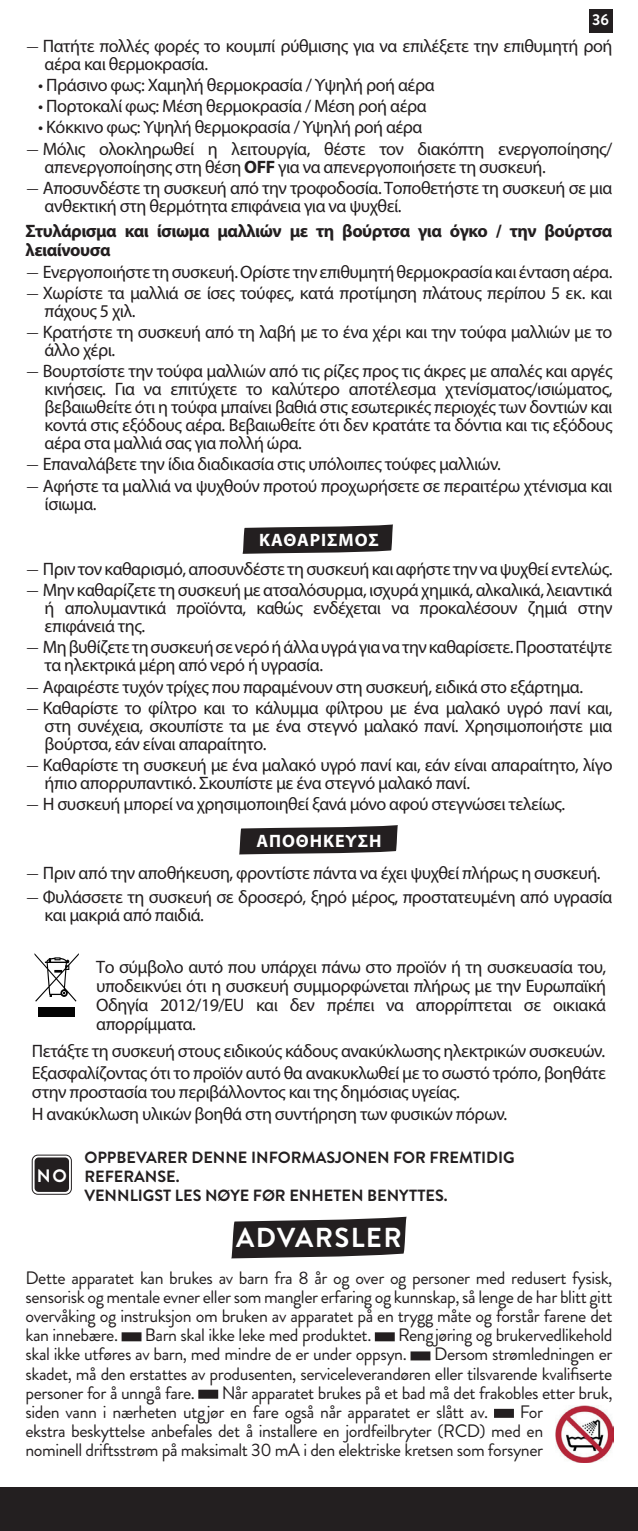
<style>
.page{position:relative;width:638px;height:1531px;background:#fff}
.page>*{position:absolute;margin:0;border:0;box-sizing:border-box;transform-origin:0 0}
.t1{font:700 27.45px "Brandon Grotesque";letter-spacing:.05em;color:#fff}
.t2{font:18px/18px "Myriad Pro";letter-spacing:-.025em;color:#231f20}
.t3{font:18px/19.1px "Brandon Grotesque";letter-spacing:-.025em;color:#231f20;text-align:justify}
.t4{font:700 18px/19.1px "Myriad Pro";letter-spacing:-.025em;color:#231f20}
.t5{font:700 18px "Myriad Pro";letter-spacing:.05em;color:#fff}
.t6{font:700 18px "Brandon Grotesque";color:#fff}
.t7{font:700 16.2px/19.3px "Brandon Grotesque";color:#231f20}
.t8{font:700 15.75px "Brandon Grotesque";color:#fff}
.s1{font-family:"Brandon Grotesque"}
.s2{font-weight:700}
.s3{font-weight:700;color:#fff}
</style>
<div class="page">
<div style="left:0;top:1488px;width:638px;height:43px;background:#231f20"></div>
<div style="left:588px;top:9px;width:24px;height:24px;background:#231f20"></div>
<svg style="left:243px;top:524px;width:150px;height:30px;background:#423f40"></svg>
<svg style="left:239px;top:825px;width:159px;height:29px;background:#3d393a"></svg>
<svg style="left:35px;top:953px;width:44px;height:48px"></svg>
<div style="left:38px;top:1007px;width:37px;height:10px;background:#040404"></div>
<div style="left:32px;top:1155px;width:40px;height:39px;border:1px solid #231f20;border-radius:6px"></div>
<div style="left:35px;top:1157px;width:34px;height:35px;background:#231f20;border-radius:4px"></div>
<svg style="left:231px;top:1217px;width:176px;height:41px;background:#3d3a3b"></svg>
<div style="left:122px;top:1332px;width:19px;height:9px;background:#231f20"></div>
<div style="left:375px;top:1332px;width:20px;height:9px;background:#231f20"></div>
<div style="left:410px;top:1351px;width:20px;height:9px;background:#231f20"></div>
<div style="left:198px;top:1389px;width:20px;height:9px;background:#231f20"></div>
<div style="left:494px;top:1409px;width:20px;height:9px;background:#231f20"></div>
<img style="left:556px;top:1405px;width:57px;height:58px">
<p class="t8" style="left:592px;top:9px;width:18px">36</p>
<p class="t2" style="left:45px;top:36px;width:569px;text-indent:-19px"><span class="s1">—</span> Πατήτε πολλές φορές το κουμπί ρύθμισης για να επιλέξετε την επιθυμητή ροή αέρα και θερμοκρασία.</p>
<p class="t2" style="left:38px;top:76px;width:398px">• Πράσινο φως: Χαμηλή θερμοκρασία / Υψηλή ροή αέρα</p>
<p class="t2" style="left:38px;top:97px;width:390px">• Πορτοκαλί φως: Μέση θερμοκρασία / Μέση ροή αέρα</p>
<p class="t2" style="left:38px;top:118px;width:386px">• Κόκκινο φως: Υψηλή θερμοκρασία / Υψηλή ροή αέρα</p>
<p class="t2" style="left:45px;top:139px;width:569px;text-indent:-19px"><span class="s1">—</span> Μόλις ολοκληρωθεί η λειτουργία, θέστε τον διακόπτη ενεργοποίησης/ απενεργοποίησης στη θέση <span class="s2">OFF</span> για να απενεργοποιήσετε τη συσκευή.</p>
<p class="t2" style="left:45px;top:178px;width:569px;text-indent:-19px"><span class="s1">—</span> Αποσυνδέστε τη συσκευή από την τροφοδοσία. Τοποθετήστε τη συσκευή σε μια ανθεκτική στη θερμότητα επιφάνεια για να ψυχθεί.</p>
<p class="t4" style="left:26px;top:221px;width:588px">Στυλάρισμα και ίσιωμα μαλλιών με τη βούρτσα για όγκο / την βούρτσα λειαίνουσα</p>
<p class="t2" style="left:26px;top:262px;width:588px"><span class="s1">—</span> Ενεργοποιήστε τη συσκευή. Ορίστε την επιθυμητή θερμοκρασία και ένταση αέρα.</p>
<p class="t2" style="left:45px;top:283px;width:569px;text-indent:-19px"><span class="s1">—</span> Χωρίστε τα μαλλιά σε ίσες τούφες, κατά προτίμηση πλάτους περίπου 5 εκ. και πάχους 5 χιλ.</p>
<p class="t2" style="left:45px;top:323px;width:569px;text-indent:-19px"><span class="s1">—</span> Κρατήστε τη συσκευή από τη λαβή με το ένα χέρι και την τούφα μαλλιών με το άλλο χέρι.</p>
<p class="t2" style="left:45px;top:362px;width:569px;text-align:justify;text-indent:-19px"><span class="s1">—</span> Βουρτσίστε την τούφα μαλλιών από τις ρίζες προς τις άκρες με απαλές και αργές κινήσεις. Για να επιτύχετε το καλύτερο αποτέλεσμα χτενίσματος/ισιώματος, βεβαιωθείτε ότι η τούφα μπαίνει βαθιά στις εσωτερικές περιοχές των δοντιών και κοντά στις εξόδους αέρα. Βεβαιωθείτε ότι δεν κρατάτε τα δόντια και τις εξόδους αέρα στα μαλλιά σας για πολλή ώρα.</p>
<p class="t2" style="left:26px;top:455px;width:477px"><span class="s1">—</span> Επαναλάβετε την ίδια διαδικασία στις υπόλοιπες τούφες μαλλιών.</p>
<p class="t2" style="left:45px;top:476px;width:569px;text-indent:-19px"><span class="s1">—</span> Αφήστε τα μαλλιά να ψυχθούν προτού προχωρήσετε σε περαιτέρω χτένισμα και ίσιωμα.</p>
<p class="t5" style="left:259px;top:528px;width:121px">ΚΑΘΑΡΙΣΜΟΣ</p>
<p class="t2" style="left:26px;top:560px;width:588px"><span class="s1">—</span> Πριν τον καθαρισμό, αποσυνδέστε τη συσκευή και αφήστε την να ψυχθεί εντελώς.</p>
<p class="t2" style="left:45px;top:581px;width:569px;text-align:justify;text-indent:-19px"><span class="s1">—</span> Μην καθαρίζετε τη συσκευή με ατσαλόσυρμα, ισχυρά χημικά, αλκαλικά, λειαντικά ή απολυμαντικά προϊόντα, καθώς ενδέχεται να προκαλέσουν ζημιά στην επιφάνειά της.</p>
<p class="t2" style="left:45px;top:638px;width:569px;text-indent:-19px"><span class="s1">—</span> Μη βυθίζετε τη συσκευή σε νερό ή άλλα υγρά για να την καθαρίσετε. Προστατέψτε τα ηλεκτρικά μέρη από νερό ή υγρασία.</p>
<p class="t2" style="left:26px;top:677px;width:559px"><span class="s1">—</span> Αφαιρέστε τυχόν τρίχες που παραμένουν στη συσκευή, ειδικά στο εξάρτημα.</p>
<p class="t2" style="left:45px;top:698px;width:569px;text-align:justify;text-indent:-19px"><span class="s1">—</span> Καθαρίστε το φίλτρο και το κάλυμμα φίλτρου με ένα μαλακό υγρό πανί και, στη συνέχεια, σκουπίστε τα με ένα στεγνό μαλακό πανί. Χρησιμοποιήστε μια βούρτσα, εάν είναι απαραίτητο.</p>
<p class="t2" style="left:45px;top:756px;width:569px;text-indent:-19px"><span class="s1">—</span> Καθαρίστε τη συσκευή με ένα μαλακό υγρό πανί και, εάν είναι απαραίτητο, λίγο ήπιο απορρυπαντικό. Σκουπίστε με ένα στεγνό μαλακό πανί.</p>
<p class="t2" style="left:256px;top:785px;width:310px;line-height:36.4px;text-indent:-231px"><span class="s1">—</span> Η συσκευή μπορεί να χρησιμοποιηθεί ξανά μόνο αφού στεγνώσει τελείως.<br><span class="s3">ΑΠΟΘΗΚΕΥΣΗ</span></p>
<p class="t2" style="left:26px;top:863px;width:576px"><span class="s1">—</span> Πριν από την αποθήκευση, φροντίστε πάντα να έχει ψυχθεί πλήρως η συσκευή.</p>
<p class="t2" style="left:45px;top:888px;width:569px;text-indent:-19px"><span class="s1">—</span> Φυλάσσετε τη συσκευή σε δροσερό, ξηρό μέρος, προστατευμένη από υγρασία και μακριά από παιδιά.</p>
<p class="t2" style="left:96px;top:957px;width:511px;line-height:19.1px;text-align:justify">Το σύμβολο αυτό που υπάρχει πάνω στο προϊόν ή τη συσκευασία του, υποδεικνύει ότι η συσκευή συμμορφώνεται πλήρως με την Ευρωπαϊκή Οδηγία 2012/19/EU και δεν πρέπει να απορρίπτεται σε οικιακά απορρίμματα.</p>
<p class="t2" style="left:32px;top:1039px;width:576px;line-height:22.3px">Πετάξτε τη συσκευή στους ειδικούς κάδους ανακύκλωσης ηλεκτρικών συσκευών.<br>Εξασφαλίζοντας ότι το προϊόν αυτό θα ανακυκλωθεί με το σωστό τρόπο, βοηθάτε</p>
<p class="t2" style="left:32px;top:1080px;width:477px;line-height:22.3px">στην προστασία του περιβάλλοντος και της δημόσιας υγείας.<br>Η ανακύκλωση υλικών βοηθά στη συντήρηση των φυσικών πόρων.</p>
<p class="t7" style="left:84px;top:1147px;width:432px">OPPBEVARER DENNE INFORMASJONEN FOR FREMTIDIG<br>REFERANSE.<br>VENNLIGST LES NØYE FØR ENHETEN BENYTTES.</p>
<h1 class="t1" style="left:236px;top:1218px;width:167px">ADVARSLER</h1>
<p class="t3" style="left:26px;top:1268px;width:588px">Dette apparatet kan brukes av barn fra 8 år og over og personer med redusert fysisk, sensorisk og mentale evner eller som mangler erfaring og kunnskap, så lenge de har blitt gitt overvåking og instruksjon om bruken av apparatet på en trygg måte og forstår farene det kan innebære.</p>
<p class="t6" style="left:37px;top:1163px;width:32px">NO</p>
<p class="t3" style="left:26px;top:1326px;width:588px;text-indent:373px">Rengjøring og brukervedlikehold skal ikke utføres av barn, med mindre de er under oppsyn.</p>
<p class="t3" style="left:145px;top:1326px;width:228px">Barn skal ikke leke med produktet.</p>
<p class="t3" style="left:26px;top:1345px;width:588px;text-indent:409px">Dersom strømledningen er skadet, må den erstattes av produsenten, serviceleverandøren eller tilsvarende kvalifiserte personer for å unngå fare.</p>
<p class="t3" style="left:26px;top:1383px;width:588px;text-indent:196px">Når apparatet brukes på et bad må det frakobles etter bruk, siden vann i nærheten utgjør en fare også når apparatet er slått av.</p>
<p class="t3" style="left:26px;top:1402px;width:519px;text-indent:494px">For ekstra beskyttelse anbefales det å installere en jordfeilbryter (RCD) med en nominell driftsstrøm på maksimalt 30 mA i den elektriske kretsen som forsyner</p>
</div>
